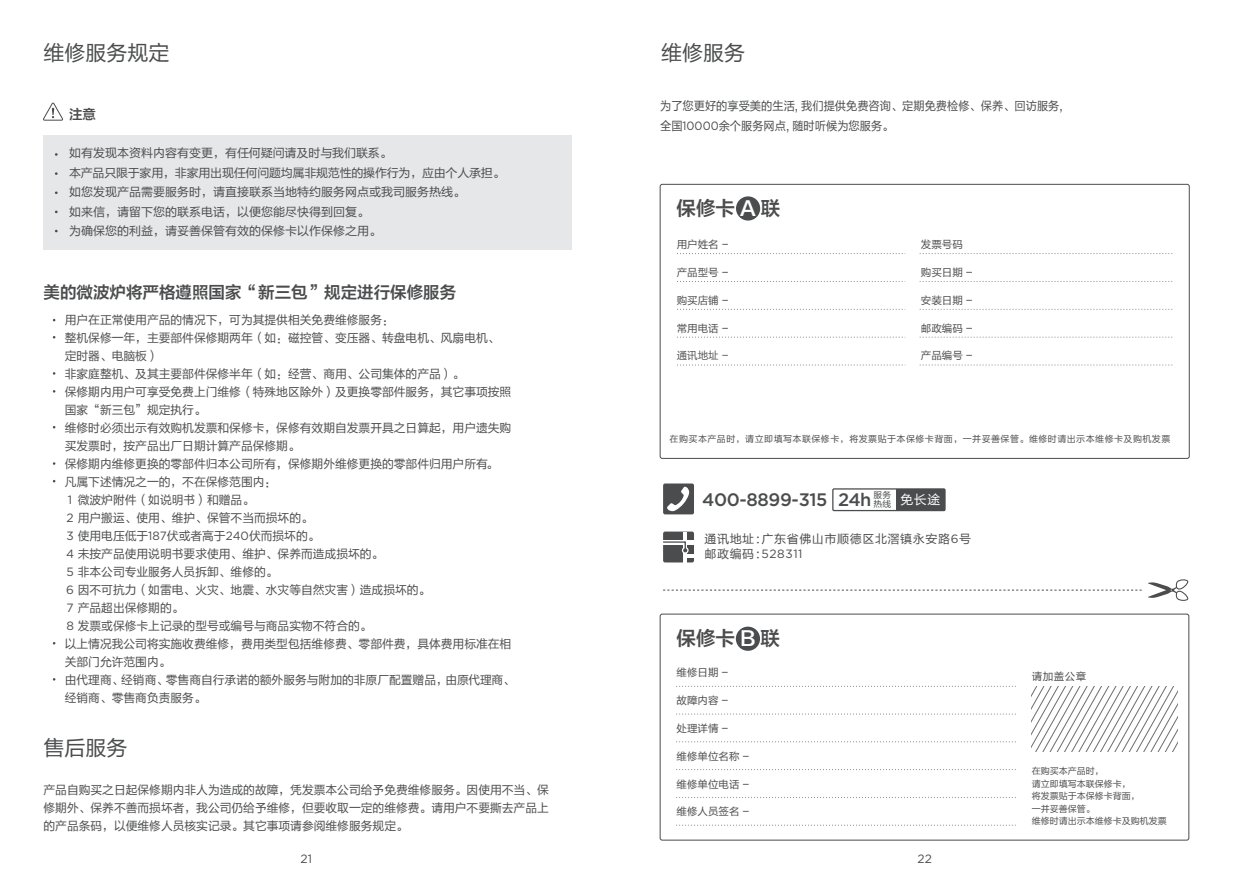
<style>
.page{position:relative;width:1234px;height:893px;background:#fff}
.page>*{position:absolute;margin:0;border:0;box-sizing:border-box;transform-origin:0 0}
.t1{font:21px "FZLTHK GBK1 0";color:#4b4c4d}
.t2{font:19.5px "FZLTZCHK GBK1 0";color:#4b4c4d}
.t3{font:500 18px "Gotham";letter-spacing:-.02em;color:#4b4c4d}
.t4{font:16.5px "FZLTZCHK GBK1 0";color:#4b4c4d}
.t5{font:13.5px "FZLTZCHK GBK1 0";color:#4b4c4d}
.t6{font:12.9px "FZLTHK GBK1 0";color:#fff}
.t7{font:12px/19.5px "FZLTHK GBK1 0";color:#4b4c4d;text-align:justify}
.t8{font:12px/19.5px "FZLTHK GBK1 0";color:#4b4c4d;scale:.94 1}
.t9{font:12px "FZLTHK GBK1 0";letter-spacing:.05em;color:#4b4c4d}
.t10{font:12px "Gotham";letter-spacing:.05em;color:#4b4c4d}
.t11{font:12px "Gotham";color:#4b4c4d}
.t12{font:10.5px "FZLTHK GBK1 0";color:#4b4c4d}
.t13{font:10.5px "FZLTHK GBK1 0";color:#57585a}
.t14{font:9px/12.5px "FZLTHK GBK1 0";color:#4b4c4d}
.t15{font:9px "FZLTHK GBK1 0";letter-spacing:.05em;color:#4b4c4d}
.t16{font:8.7px "FZLTHK GBK1 0";color:#4b4c4d}
.s1{font-family:"Gotham"}
.s2{color:#fff}
.s3{font-family:"FZLTHK GBK1 0"}
</style>
<div class="page">
<div style="left:43px;top:135px;width:529px;height:115px;background:#e6e7e9"></div>
<svg style="left:43px;top:102px;width:20px;height:19px"></svg>
<div style="left:659px;top:614px;width:529px;height:226px;border:1px solid #4b4c4d;border-radius:2px"></div>
<svg style="left:1031px;top:686px;width:146px;height:65px"></svg>
<svg style="left:676px;top:686px;width:340px;height:1px"></svg>
<svg style="left:676px;top:714px;width:340px;height:1px"></svg>
<svg style="left:676px;top:769px;width:340px;height:1px"></svg>
<svg style="left:676px;top:797px;width:340px;height:1px"></svg>
<svg style="left:676px;top:825px;width:340px;height:1px"></svg>
<svg style="left:676px;top:741px;width:340px;height:1px"></svg>
<div style="left:735px;top:627px;width:24px;height:24px;background:#4b4c4d;border-radius:50%"></div>
<div style="left:659px;top:184px;width:530px;height:275px;border:1px solid #4b4c4d;border-radius:2px"></div>
<svg style="left:677px;top:253px;width:495px;height:1px"></svg>
<svg style="left:677px;top:281px;width:495px;height:1px"></svg>
<svg style="left:677px;top:309px;width:495px;height:1px"></svg>
<svg style="left:677px;top:337px;width:495px;height:1px"></svg>
<svg style="left:677px;top:365px;width:495px;height:1px"></svg>
<div style="left:905px;top:239px;width:12px;height:142px;background:#fff"></div>
<div style="left:735px;top:196px;width:25px;height:25px;background:#4b4c4d;border-radius:50%"></div>
<div style="left:895px;top:489px;width:49px;height:22px;background:#4b4c4d"></div>
<div style="left:832px;top:488px;width:113px;height:23px;border:1px solid #4b4c4d"></div>
<div style="left:663px;top:483px;width:30px;height:31px;background:#4b4c4d;border-radius:2px"></div>
<svg style="left:667px;top:486px;width:22px;height:26px"></svg>
<svg style="left:663px;top:579px;width:526px;height:22px"></svg>
<div style="left:663px;top:532px;width:30px;height:30px;background:#4b4c4d;border-radius:2px"></div>
<hr style="left:663px;top:540px;width:30px;height:4px;background:#fff">
<hr style="left:683px;top:532px;width:4px;height:30px;background:#fff">
<svg style="left:663px;top:541px;width:30px;height:16px"></svg>
<h1 class="t1" style="left:43px;top:41px;width:127px">维修服务规定</h1>
<h1 class="t1" style="left:661px;top:41px;width:85px">维修服务</h1>
<p class="t5" style="left:69px;top:107px;width:28px">注意</p>
<p class="t8" style="left:660px;top:97px;width:429px">为了您更好的享受美的生活, 我们提供免费咨询、定期免费检修、保养、回访服务,全国<span class="s1">10000</span>余个服务网点, 随时听候为您服务。</p>
<p class="t7" style="left:69px;top:143px;width:437px;text-align:left">如有发现本资料内容有变更，有任何疑问请及时与我们联系。<br>本产品只限于家用，非家用出现任何问题均属非规范性的操作行为，应由个人承担。如您发现产品需要服务时，请直接联系当地特约服务网点或我司服务热线。<br>如来信，请留下您的联系电话，以便您能尽快得到回复。<br>为确保您的利益，请妥善保管有效的保修卡以作保修之用。</p>
<h3 class="t4" style="left:43px;top:283px;width:414px">美的微波炉将严格遵照国家“新三包”规定进行保修服务</h3>
<p class="t7" style="left:65px;top:310px;width:330px">用户在正常使用产品的情况下，可为其提供相关免费维修服务：</p>
<p class="t7" style="left:65px;top:328px;width:436px">整机保修一年，主要部件保修期两年（如：磁控管、变压器、转盘电机、风扇电机、</p>
<p class="t7" style="left:65px;top:346px;width:95px">定时器、电脑板）</p>
<p class="t7" style="left:65px;top:364px;width:401px">非家庭整机、及其主要部件保修半年（如：经营、商用、公司集体的产品）。</p>
<p class="t7" style="left:65px;top:382px;width:448px">保修期内用户可享受免费上门维修（特殊地区除外）及更换零部件服务，其它事项按照</p>
<p class="t7" style="left:65px;top:400px;width:142px">国家“新三包”规定执行。</p>
<p class="t7" style="left:65px;top:418px;width:448px">维修时必须出示有效购机发票和保修卡，保修有效期自发票开具之日算起，用户遗失购</p>
<p class="t7" style="left:65px;top:436px;width:236px">买发票时，按产品出厂日期计算产品保修期。</p>
<p class="t7" style="left:65px;top:454px;width:434px">保修期内维修更换的零部件归本公司所有，保修期外维修更换的零部件归用户所有。</p>
<p class="t7" style="left:65px;top:472px;width:213px">凡属下述情况之一的，不在保修范围内：</p>
<p class="t7" style="left:78px;top:490px;width:178px">微波炉附件（如说明书）和赠品。</p>
<p class="t7" style="left:66px;top:508px;width:248px"><span class="s1">2</span> 用户搬运、使用、维护、保管不当而损坏的。</p>
<p class="t7" style="left:66px;top:526px;width:254px"><span class="s1">3</span> 使用电压低于<span class="s1">187</span>伏或者高于<span class="s1">240</span>伏而损坏的。</p>
<p class="t7" style="left:66px;top:544px;width:319px"><span class="s1">4</span> 未按产品使用说明书要求使用、维护、保养而造成损坏的。</p>
<p class="t7" style="left:66px;top:562px;width:212px"><span class="s1">5</span> 非本公司专业服务人员拆卸、维修的。</p>
<p class="t7" style="left:66px;top:580px;width:365px"><span class="s1">6</span> 因不可抗力（如雷电、火灾、地震、水灾等自然灾害）造成损坏的。</p>
<p class="t7" style="left:67px;top:598px;width:118px"><span class="s1">7</span> 产品超出保修期的。</p>
<p class="t7" style="left:66px;top:616px;width:307px"><span class="s1">8</span> 发票或保修卡上记录的型号或编号与商品实物不符合的。</p>
<p class="t7" style="left:65px;top:634px;width:448px">以上情况我公司将实施收费维修，费用类型包括维修费、零部件费，具体费用标准在相</p>
<p class="t7" style="left:65px;top:652px;width:107px">关部门允许范围内。</p>
<p class="t7" style="left:65px;top:670px;width:451px">由代理商、经销商、零售商自行承诺的额外服务与附加的非原厂配置赠品，由原代理商、</p>
<p class="t7" style="left:65px;top:688px;width:142px">经销商、零售商负责服务。</p>
<p class="t10" style="left:68px;top:492px;width:6px">1</p>
<h1 class="t1" style="left:43px;top:737px;width:85px">售后服务</h1>
<p class="t7" style="left:43px;top:781px;width:506px;line-height:18px">产品自购买之日起保修期内非人为造成的故障，凭发票本公司给予免费维修服务。因使用不当、保修期外、保养不善而损坏者，我公司仍给予维修，但要收取一定的维修费。请用户不要撕去产品上的产品条码，以便维修人员核实记录。其它事项请参阅维修服务规定。</p>
<h2 class="t2" style="left:676px;top:198px;width:105px">保修卡 <span class="s2">A</span> 联</h2>
<p class="t12" style="left:676px;top:239px;width:53px">用户姓名 -</p>
<p class="t12" style="left:676px;top:267px;width:53px">产品型号 -</p>
<p class="t12" style="left:676px;top:294px;width:53px">购买店铺 -</p>
<p class="t12" style="left:676px;top:322px;width:53px">常用电话 -</p>
<p class="t13" style="left:676px;top:350px;width:53px">通讯地址 -</p>
<p class="t12" style="left:920px;top:239px;width:43px">发票号码</p>
<p class="t12" style="left:920px;top:267px;width:53px">购买日期 -</p>
<p class="t12" style="left:920px;top:294px;width:53px">安装日期 -</p>
<p class="t12" style="left:920px;top:322px;width:53px">邮政编码 -</p>
<p class="t12" style="left:920px;top:350px;width:53px">产品编号 -</p>
<p class="t15" style="left:669px;top:434px;width:502px">在购买本产品时，请立即填写本联保修卡，将发票贴于本保修卡背面，一并妥善保管。维修时请出示本维修卡及购机发票</p>
<h3 class="t3" style="left:837px;top:488px;width:35px">24h</h3>
<p class="t16" style="left:873px;top:490px;width:19px">服务</p>
<h3 class="t3" style="left:702px;top:488px;width:127px">400-8899-315</h3>
<p class="t6" style="left:873px;top:492px;width:68px"><sub>热线</sub> 免长途</p>
<p class="t9" style="left:704px;top:533px;width:268px">通讯地址:广东省佛山市顺德区北滘镇永安路<span class="s1">6</span>号</p>
<p class="t10" style="left:704px;top:546px;width:100px"><span class="s3">邮政编码:</span>528311</p>
<h2 class="t2" style="left:676px;top:628px;width:105px">保修卡 <span class="s2">B</span> 联</h2>
<p class="t12" style="left:676px;top:667px;width:53px">维修日期 -</p>
<p class="t12" style="left:1031px;top:671px;width:56px">请加盖公章</p>
<p class="t12" style="left:676px;top:695px;width:53px">故障内容 -</p>
<p class="t12" style="left:676px;top:722px;width:53px">处理详情 -</p>
<p class="t12" style="left:676px;top:750px;width:74px">维修单位名称 -</p>
<p class="t12" style="left:676px;top:778px;width:74px">维修单位电话 -</p>
<p class="t12" style="left:676px;top:806px;width:74px">维修人员签名 -</p>
<p class="t14" style="left:1031px;top:765px;width:136px">在购买本产品时，<br>请立即填写本联保修卡，<br>将发票贴于本保修卡背面，<br>一并妥善保管。<br>维修时请出示本维修卡及购机发票</p>
<p class="t11" style="left:300px;top:852px;width:13px">21</p>
<p class="t11" style="left:917px;top:852px;width:16px">22</p>
</div>
